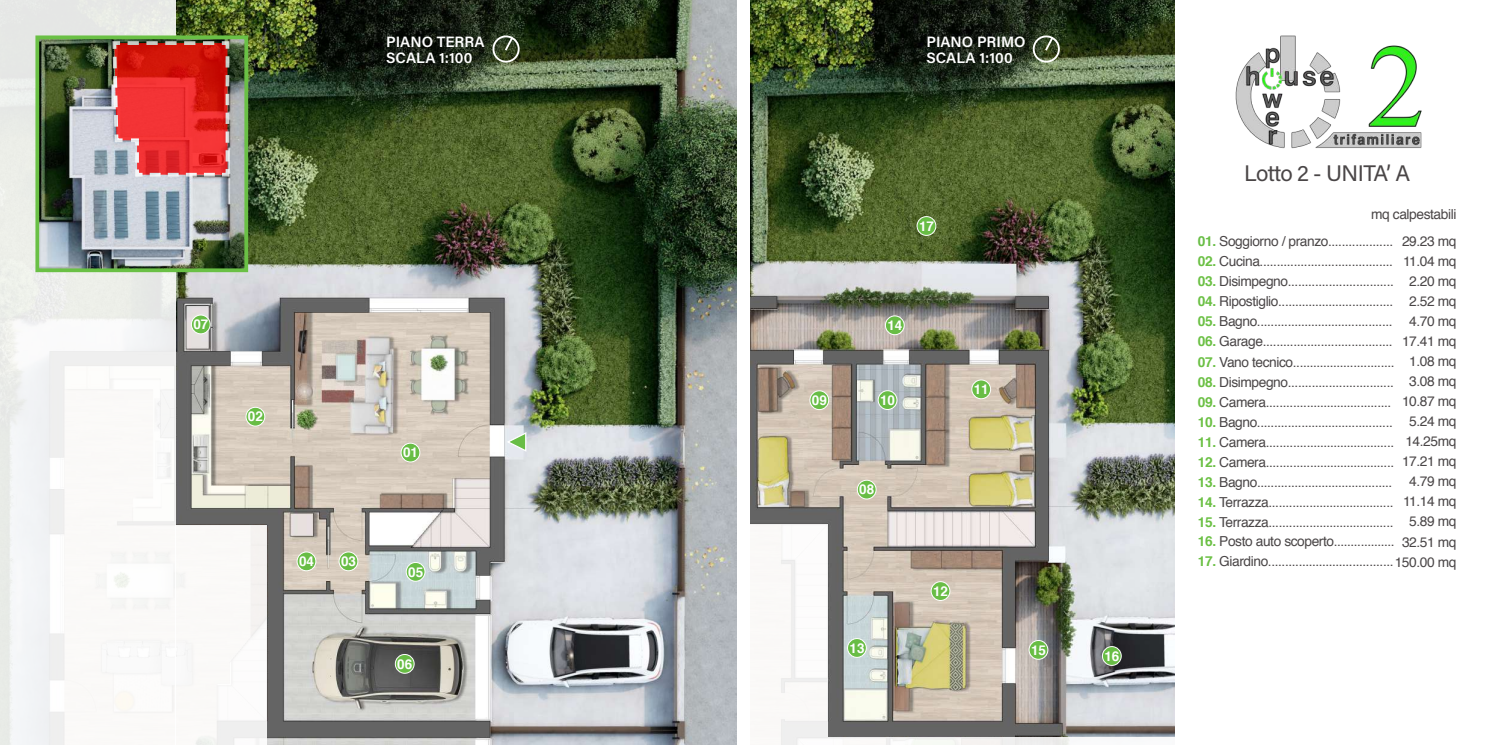
<style>
.page{position:relative;width:1489px;height:745px;background:#fff}
.page>*{position:absolute;margin:0;border:0;box-sizing:border-box;transform-origin:0 0}
.t1{font:22.5px "Acumin Variable Concept";letter-spacing:-.01em;color:#4a4647}
.t2{font:15px/16.2px "Acumin Variable Concept";letter-spacing:.035em;color:#fff}
.t3{font:13.75px/20px "Helvetica";letter-spacing:-.03em;color:#4a4647;text-align:center}
.t4{font:700 13.5px "Helvetica";color:#fff}
.s1{font-weight:700;color:#68bd45}
.s2{font-weight:700;color:#6bc044}
</style>
<div class="page">
<img style="left:175px;top:0;width:561px;height:744px">
<div style="left:339px;top:551px;width:19px;height:19px;background:#68bd45;border-radius:50%"></div>
<div style="left:339px;top:551px;width:19px;height:19px;border:1px solid #fff;border-radius:50%"></div>
<div style="left:406px;top:562px;width:19px;height:19px;background:#68bd45;border-radius:50%"></div>
<div style="left:406px;top:562px;width:19px;height:19px;border:1px solid #fff;border-radius:50%"></div>
<div style="left:395px;top:654px;width:19px;height:18px;background:#68bd45;border-radius:50%"></div>
<div style="left:395px;top:653px;width:19px;height:20px;border:1px solid #fff;border-radius:50%"></div>
<div style="left:191px;top:315px;width:19px;height:18px;background:#68bd45;border-radius:50%"></div>
<div style="left:191px;top:314px;width:19px;height:20px;border:1px solid #fff;border-radius:50%"></div>
<svg style="left:506px;top:431px;width:21px;height:21px"></svg>
<div style="left:401px;top:443px;width:19px;height:18px;background:#68bd45;border-radius:50%"></div>
<div style="left:401px;top:442px;width:19px;height:20px;border:1px solid #fff;border-radius:50%"></div>
<div style="left:246px;top:407px;width:19px;height:19px;background:#68bd45;border-radius:50%"></div>
<div style="left:246px;top:407px;width:19px;height:19px;border:1px solid #fff;border-radius:50%"></div>
<div style="left:297px;top:551px;width:19px;height:19px;background:#68bd45;border-radius:50%"></div>
<div style="left:297px;top:551px;width:19px;height:19px;border:1px solid #fff;border-radius:50%"></div>
<div style="left:175px;top:525px;width:92px;height:219px;background:#faf9f8"></div>
<div style="left:0;top:0;width:175px;height:744px;background:linear-gradient(to bottom,#e7eae5,#fbfbfb)"></div>
<img style="left:40px;top:40px;width:203px;height:227px">
<div style="left:35px;top:35px;width:213px;height:237px;border:4px solid #6ac045"></div>
<svg style="left:111px;top:40px;width:119px;height:138px"></svg>
<img style="left:750px;top:0;width:424px;height:736px">
<img style="left:1235px;top:35px;width:187px;height:114px">
<div style="left:878px;top:390px;width:18px;height:19px;background:#68bd45;border-radius:50%"></div>
<div style="left:878px;top:390px;width:19px;height:19px;border:1px solid #fff;border-radius:50%"></div>
<div style="left:847px;top:638px;width:19px;height:19px;background:#68bd45;border-radius:50%"></div>
<div style="left:847px;top:638px;width:19px;height:19px;border:1px solid #fff;border-radius:50%"></div>
<div style="left:931px;top:581px;width:18px;height:19px;background:#68bd45;border-radius:50%"></div>
<div style="left:930px;top:581px;width:20px;height:19px;border:1px solid #fff;border-radius:50%"></div>
<div style="left:885px;top:316px;width:19px;height:18px;background:#68bd45;border-radius:50%"></div>
<div style="left:885px;top:315px;width:19px;height:20px;border:1px solid #fff;border-radius:50%"></div>
<div style="left:1102px;top:646px;width:19px;height:19px;background:#68bd45;border-radius:50%"></div>
<div style="left:1102px;top:646px;width:19px;height:19px;border:1px solid #fff;border-radius:50%"></div>
<div style="left:917px;top:216px;width:18px;height:19px;background:#68bd45;border-radius:50%"></div>
<div style="left:916px;top:216px;width:20px;height:19px;border:1px solid #fff;border-radius:50%"></div>
<div style="left:1028px;top:640px;width:19px;height:19px;background:#68bd45;border-radius:50%"></div>
<div style="left:1028px;top:640px;width:19px;height:19px;border:1px solid #fff;border-radius:50%"></div>
<div style="left:971px;top:379px;width:19px;height:19px;background:#68bd45;border-radius:50%"></div>
<div style="left:971px;top:379px;width:19px;height:19px;border:1px solid #fff;border-radius:50%"></div>
<div style="left:857px;top:480px;width:19px;height:18px;background:#68bd45;border-radius:50%"></div>
<div style="left:857px;top:479px;width:19px;height:20px;border:1px solid #fff;border-radius:50%"></div>
<div style="left:809px;top:390px;width:19px;height:19px;background:#68bd45;border-radius:50%"></div>
<div style="left:809px;top:390px;width:19px;height:19px;border:1px solid #fff;border-radius:50%"></div>
<div style="left:750px;top:524px;width:77px;height:220px;background:#faf9f8"></div>
<div style="left:827px;top:736px;width:347px;height:8px;background:#f6f7f4"></div>
<div style="left:492px;top:35px;width:27px;height:28px;border:2px solid #fff;border-radius:50%"></div>
<svg style="left:503px;top:35px;width:12px;height:18px"></svg>
<div style="left:1032px;top:35px;width:27px;height:28px;border:2px solid #fff;border-radius:50%"></div>
<svg style="left:1043px;top:35px;width:11px;height:18px"></svg>
<p class="t2" style="left:386px;top:33px;width:99px">PIANO TERRA<br>SCALA 1:100</p>
<p class="t2" style="left:926px;top:33px;width:100px">PIANO PRIMO<br>SCALA 1:100</p>
<p class="t4" style="left:193px;top:315px;width:17px">07</p>
<p class="t4" style="left:248px;top:408px;width:17px">02</p>
<p class="t4" style="left:299px;top:552px;width:17px">04</p>
<p class="t4" style="left:341px;top:552px;width:17px">03</p>
<p class="t4" style="left:403px;top:443px;width:17px">01</p>
<p class="t4" style="left:408px;top:563px;width:17px">05</p>
<p class="t4" style="left:397px;top:654px;width:17px">06</p>
<p class="t4" style="left:919px;top:217px;width:17px">17</p>
<p class="t4" style="left:811px;top:391px;width:17px">09</p>
<p class="t4" style="left:887px;top:316px;width:17px">14</p>
<p class="t4" style="left:880px;top:391px;width:17px">10</p>
<p class="t4" style="left:859px;top:480px;width:17px">08</p>
<p class="t4" style="left:973px;top:380px;width:17px">11</p>
<p class="t4" style="left:849px;top:639px;width:17px">13</p>
<p class="t4" style="left:933px;top:582px;width:17px">12</p>
<p class="t4" style="left:1030px;top:640px;width:17px">15</p>
<p class="t4" style="left:1104px;top:647px;width:17px">16</p>
<h1 class="t1" style="left:1243px;top:158px;width:167px">Lotto 2 - UNITA’ A</h1>
<p class="t3" style="left:1371px;top:204px;width:87px">mq calpestabili</p>
<p class="t3" style="left:1197px;top:231px;width:197px"><span class="s1">01.</span> Soggiorno / pranzo...................</p>
<p class="t3" style="left:1197px;top:251px;width:197px"><span class="s2">02.</span> Cucina.......................................</p>
<p class="t3" style="left:1197px;top:271px;width:197px"><span class="s2">03.</span> Disimpegno...............................</p>
<p class="t3" style="left:1197px;top:292px;width:197px"><span class="s2">04.</span> Ripostiglio..................................</p>
<p class="t3" style="left:1197px;top:312px;width:196px"><span class="s2">05.</span> Bagno........................................</p>
<p class="t3" style="left:1197px;top:332px;width:196px"><span class="s2">06.</span> Garage......................................</p>
<p class="t3" style="left:1197px;top:352px;width:198px"><span class="s2">07.</span> Vano tecnico..............................</p>
<p class="t3" style="left:1197px;top:372px;width:197px"><span class="s2">08.</span> Disimpegno...............................</p>
<p class="t3" style="left:1197px;top:392px;width:195px"><span class="s2">09.</span> Camera.....................................</p>
<p class="t3" style="left:1197px;top:412px;width:196px"><span class="s2">10.</span> Bagno........................................</p>
<p class="t3" style="left:1197px;top:432px;width:198px"><span class="s2">11.</span> Camera......................................</p>
<p class="t3" style="left:1197px;top:452px;width:198px"><span class="s2">12.</span> Camera......................................</p>
<p class="t3" style="left:1197px;top:472px;width:196px"><span class="s2">13.</span> Bagno........................................</p>
<p class="t3" style="left:1197px;top:492px;width:197px"><span class="s2">14.</span> Terrazza.....................................</p>
<p class="t3" style="left:1197px;top:512px;width:197px"><span class="s2">15.</span> Terrazza.....................................</p>
<p class="t3" style="left:1197px;top:531px;width:198px"><span class="s2">16.</span> Posto auto scoperto..................</p>
<p class="t3" style="left:1197px;top:551px;width:260px"><span class="s2">17.</span> Giardino.....................................150.00 mq</p>
<p class="t3" style="left:1401px;top:231px;width:56px">29.23 mq<br>11.04 mq<br>2.20 mq<br>2.52 mq<br>4.70 mq<br>17.41 mq<br>1.08 mq<br>3.08 mq<br>10.87 mq<br>5.24 mq<br>14.25mq<br>17.21 mq<br>4.79 mq<br>11.14 mq<br>5.89 mq<br>32.51 mq</p>
</div>
